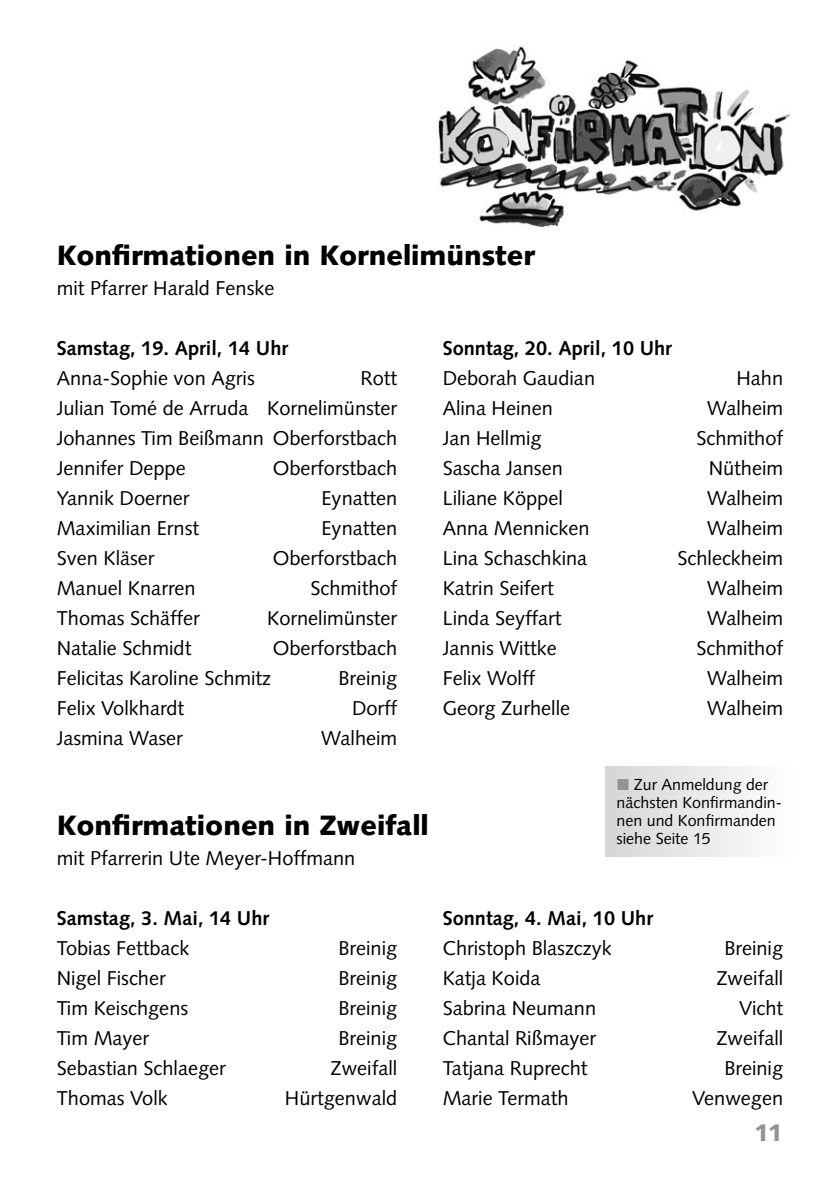
<style>
.page{position:relative;width:840px;height:1191px;background:#fff}
.page>*{position:absolute;margin:0;border:0;box-sizing:border-box;transform-origin:0 0}
.t1{font:900 28px "Syntax LT";color:#000}
.t2{font:900 24px "Syntax LT";color:#939393}
.t3{font:20px/30px "Syntax LT";color:#000;text-align:justify}
.t4{font:700 20px "Syntax LT";color:#000}
.t5{font:16px/18px "Syntax LT";color:#000}
</style>
<div class="page">
<img style="left:438px;top:46px;width:352px;height:181px">
<div style="left:604px;top:766px;width:190px;height:90px;background:linear-gradient(to right,#d6d6d6,#fefefe)"></div>
<svg style="left:617px;top:779px;width:11px;height:11px"></svg>
<h1 class="t1" style="left:57px;top:239px;width:479px">Konfirmationen in Kornelimünster</h1>
<p class="t3" style="left:57px;top:273px;width:219px">mit Pfarrer Harald Fenske</p>
<p class="t4" style="left:57px;top:337px;width:233px">Samstag, 19. April, 14 Uhr</p>
<p class="t3" style="left:57px;top:363px;width:199px">Anna-Sophie von Agris</p>
<p class="t3" style="left:57px;top:363px;width:342px;text-indent:303px">Rott Julian Tomé de Arruda Kornelimünster Johannes Tim Beißmann Oberforstbach Jennifer Deppe</p>
<p class="t3" style="left:272px;top:453px;width:126px">Oberforstbach</p>
<p class="t3" style="left:57px;top:483px;width:134px">Yannik Doerner</p>
<p class="t3" style="left:321px;top:483px;width:77px">Eynatten</p>
<p class="t3" style="left:57px;top:513px;width:144px">Maximilian Ernst</p>
<p class="t3" style="left:321px;top:513px;width:77px">Eynatten</p>
<p class="t3" style="left:57px;top:543px;width:99px">Sven Kläser</p>
<p class="t3" style="left:272px;top:543px;width:126px">Oberforstbach</p>
<p class="t3" style="left:57px;top:573px;width:140px">Manuel Knarren</p>
<p class="t3" style="left:310px;top:573px;width:88px">Schmithof</p>
<p class="t3" style="left:57px;top:603px;width:144px">Thomas Schäffer</p>
<p class="t3" style="left:267px;top:603px;width:132px">Kornelimünster</p>
<p class="t3" style="left:57px;top:633px;width:136px">Natalie Schmidt</p>
<p class="t3" style="left:272px;top:633px;width:126px">Oberforstbach</p>
<p class="t3" style="left:57px;top:663px;width:216px">Felicitas Karoline Schmitz</p>
<p class="t3" style="left:338px;top:663px;width:60px">Breinig</p>
<p class="t3" style="left:57px;top:693px;width:129px">Felix Volkhardt</p>
<p class="t3" style="left:352px;top:693px;width:47px">Dorff</p>
<p class="t3" style="left:57px;top:723px;width:127px">Jasmina Waser</p>
<p class="t3" style="left:321px;top:723px;width:77px">Walheim</p>
<h1 class="t1" style="left:57px;top:809px;width:373px">Konfirmationen in Zweifall</h1>
<p class="t3" style="left:57px;top:843px;width:300px">mit Pfarrerin Ute Meyer-Hoffmann</p>
<p class="t4" style="left:442px;top:337px;width:230px">Sonntag, 20. April, 10 Uhr</p>
<p class="t3" style="left:442px;top:363px;width:154px">Deborah Gaudian</p>
<p class="t3" style="left:736px;top:363px;width:48px">Hahn</p>
<p class="t3" style="left:442px;top:393px;width:112px">Alina Heinen</p>
<p class="t3" style="left:706px;top:393px;width:77px">Walheim</p>
<p class="t3" style="left:442px;top:423px;width:100px">Jan Hellmig</p>
<p class="t3" style="left:696px;top:423px;width:88px">Schmithof</p>
<p class="t3" style="left:442px;top:453px;width:122px">Sascha Jansen</p>
<p class="t3" style="left:708px;top:453px;width:76px">Nütheim</p>
<p class="t3" style="left:442px;top:483px;width:122px">Liliane Köppel</p>
<p class="t3" style="left:706px;top:483px;width:77px">Walheim</p>
<p class="t3" style="left:442px;top:513px;width:148px">Anna Mennicken</p>
<p class="t3" style="left:706px;top:513px;width:77px">Walheim</p>
<p class="t3" style="left:442px;top:543px;width:146px">Lina Schaschkina</p>
<p class="t3" style="left:677px;top:543px;width:107px">Schleckheim</p>
<p class="t3" style="left:442px;top:573px;width:113px">Katrin Seifert</p>
<p class="t3" style="left:706px;top:573px;width:77px">Walheim</p>
<p class="t3" style="left:442px;top:603px;width:120px">Linda Seyffart</p>
<p class="t3" style="left:706px;top:603px;width:77px">Walheim</p>
<p class="t3" style="left:442px;top:633px;width:116px">Jannis Wittke</p>
<p class="t3" style="left:696px;top:633px;width:88px">Schmithof</p>
<p class="t3" style="left:442px;top:663px;width:94px">Felix Wolff</p>
<p class="t3" style="left:706px;top:663px;width:77px">Walheim</p>
<p class="t3" style="left:442px;top:693px;width:129px">Georg Zurhelle</p>
<p class="t3" style="left:706px;top:693px;width:77px">Walheim</p>
<p class="t5" style="left:616px;top:776px;width:167px;text-indent:17px">Zur Anmeldung der nächsten Konfirmandin&shy;nen und Konfirmanden siehe Seite 15</p>
<p class="t4" style="left:57px;top:907px;width:214px">Samstag, 3. Mai, 14 Uhr</p>
<p class="t3" style="left:57px;top:933px;width:134px">Tobias Fettback</p>
<p class="t3" style="left:338px;top:933px;width:60px">Breinig</p>
<p class="t3" style="left:57px;top:963px;width:110px">Nigel Fischer</p>
<p class="t3" style="left:338px;top:963px;width:60px">Breinig</p>
<p class="t3" style="left:57px;top:993px;width:133px">Tim Keischgens</p>
<p class="t3" style="left:338px;top:993px;width:60px">Breinig</p>
<p class="t3" style="left:57px;top:1023px;width:94px">Tim Mayer</p>
<p class="t3" style="left:338px;top:1023px;width:60px">Breinig</p>
<p class="t3" style="left:57px;top:1053px;width:170px">Sebastian Schlaeger</p>
<p class="t3" style="left:330px;top:1053px;width:68px">Zweifall</p>
<p class="t3" style="left:57px;top:1083px;width:112px">Thomas Volk</p>
<p class="t3" style="left:285px;top:1083px;width:114px">Hürtgenwald</p>
<p class="t4" style="left:442px;top:907px;width:212px">Sonntag, 4. Mai, 10 Uhr</p>
<p class="t3" style="left:442px;top:933px;width:170px">Christoph Blaszczyk</p>
<p class="t3" style="left:724px;top:933px;width:60px">Breinig</p>
<p class="t3" style="left:442px;top:963px;width:99px">Katja Koida</p>
<p class="t3" style="left:716px;top:963px;width:68px">Zweifall</p>
<p class="t3" style="left:442px;top:993px;width:155px">Sabrina Neumann</p>
<p class="t3" style="left:738px;top:993px;width:46px">Vicht</p>
<p class="t3" style="left:442px;top:1023px;width:155px">Chantal Rißmayer</p>
<p class="t3" style="left:716px;top:1023px;width:68px">Zweifall</p>
<p class="t3" style="left:442px;top:1053px;width:146px">Tatjana Ruprecht</p>
<p class="t3" style="left:724px;top:1053px;width:60px">Breinig</p>
<p class="t3" style="left:442px;top:1083px;width:127px">Marie Termath</p>
<p class="t3" style="left:691px;top:1083px;width:92px">Venwegen</p>
<p class="t2" style="left:753px;top:1118px;width:31px">11</p>
</div>
